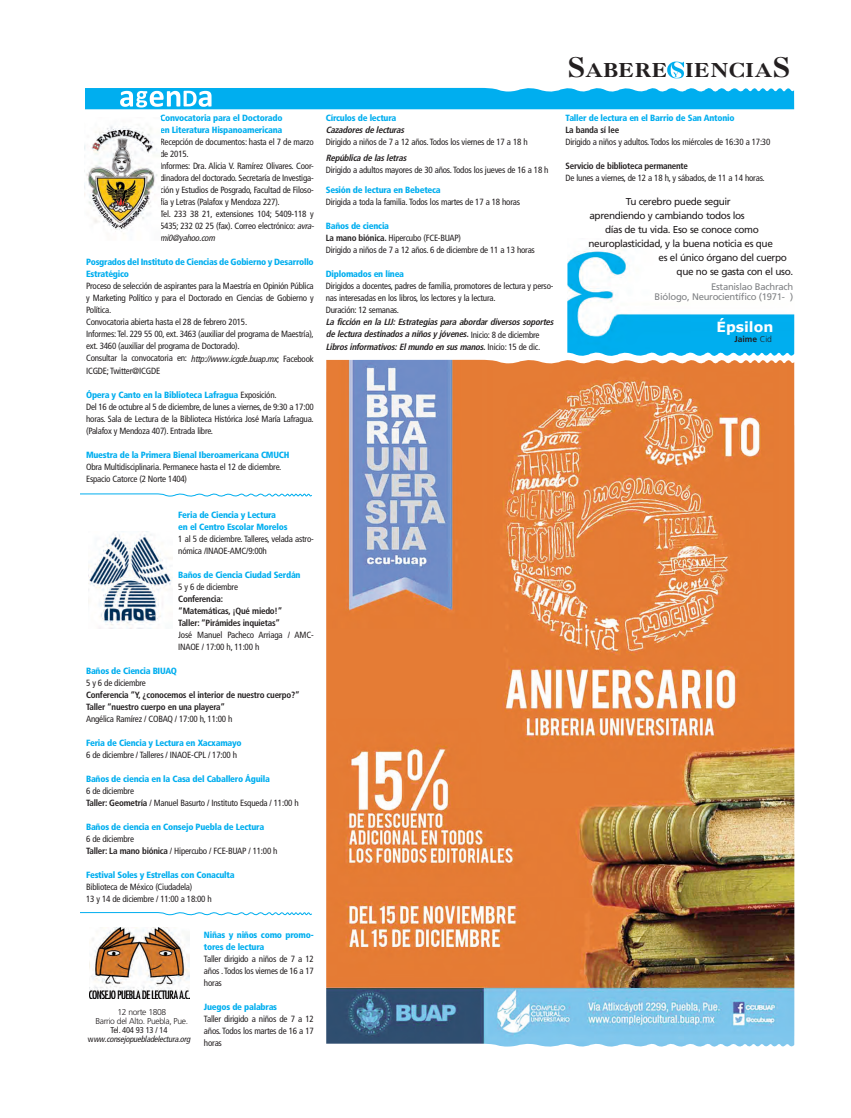
<style>
.page{position:relative;width:851px;height:1118px;background:#fff}
.page>*{position:absolute;margin:0;border:0;box-sizing:border-box;transform-origin:0 0}
.t1{font:27.2px "Caslon Three Roman SC";color:#231f20}
.t2{font:700 14px "Verdana";color:#fff}
.t3{font:10px "Frutiger";letter-spacing:-.04em;color:#231f20}
.t4{font:9.5px/10px "Frutiger";letter-spacing:-.03em;color:#808285;text-align:right}
.t5{font:condensed 9px/12px "Frutiger";letter-spacing:-.025em;color:#231f20}
.t6{font:900 condensed 9px/12px "Frutiger";letter-spacing:-.025em;color:#00aeef}
.t7{font:italic 700 condensed 9px/12px "Frutiger";color:#231f20}
.t8{font:700 condensed 9px/12px "Frutiger";letter-spacing:-.025em;color:#231f20}
.t9{font:italic condensed 8.5px/9px "Frutiger";color:#231f20;text-align:center}
.t10{font:300 8.5px/9px "Frutiger";letter-spacing:-.04em;color:#231f20;text-align:center}
.t11{font:700 8.5px "Frutiger";color:#231f20}
.s1{font-style:italic}
.s2{font-weight:900;color:#00aeef}
.s3{font-weight:700}
.s4{font-style:normal}
.s5{font-weight:400;font-style:normal}
.s6{font-weight:300}
</style>
<div class="page">
<svg style="left:80px;top:493px;width:232px;height:4px"></svg>
<svg style="left:80px;top:912px;width:232px;height:3px"></svg>
<svg style="left:85px;top:87px;width:709px;height:22px"></svg>
<img style="left:89px;top:534px;width:84px;height:95px">
<img style="left:90px;top:927px;width:99px;height:70px">
<img style="left:667px;top:61px;width:17px;height:18px">
<img style="left:85px;top:126px;width:73px;height:108px">
<img style="left:567px;top:248px;width:227px;height:108px">
<img style="left:326px;top:359px;width:468px;height:687px">
<h1 class="t1" style="left:567px;top:57px;width:224px">Sabere ienciaS</h1>
<p class="t6" style="left:160px;top:113px;width:124px">Convocatoria para el Doctorado en Literatura Hispanoamericana</p>
<p class="t5" style="left:160px;top:137px;width:157px">Recepción de documentos: hasta el 7 de marzo de 2015.<br>Informes: Dra. Alicia V. Ramírez Olivares. Coor&shy;dinadora del doctorado. Secretaría de Investiga&shy;ción y Estudios de Posgrado, Facultad de Filoso&shy;fía y Letras (Palafox y Mendoza 227).<br>Tel. 233 38 21, extensiones 104; 5409-118 y 5435; 232 02 25 (fax). Correo electrónico: <span class="s1">avra&shy;mi0@yahoo.com</span></p>
<p class="t6" style="left:86px;top:257px;width:229px">Posgrados del Instituto de Ciencias de Gobierno y Desarrollo<br>Estratégico</p>
<p class="t5" style="left:86px;top:281px;width:229px">Proceso de selección de aspirantes para la Maestría en Opinión Pública y Marketing Político y para el Doctorado en Ciencias de Gobierno y Política.<br>Convocatoria abierta hasta el 28 de febrero 2015.<br>Informes: Tel. 229 55 00, ext. 3463 (auxiliar del programa de Maestría), ext. 3460 (auxiliar del programa de Doctorado).<br>Consultar la convocatoria en: <span class="s1">http://www.icgde.buap.mx</span>; Facebook ICGDE; Twitter@ICGDE</p>
<p class="t5" style="left:86px;top:389px;width:229px"><span class="s2">Ópera y Canto en la Biblioteca Lafragua</span> Exposición.<br>Del 16 de octubre al 5 de diciembre, de lunes a viernes, de 9:30 a 17:00 horas. Sala de Lectura de la Biblioteca Histórica José María Lafragua. (Palafox y Mendoza 407). Entrada libre.</p>
<p class="t6" style="left:86px;top:449px;width:205px">Muestra de la Primera Bienal Iberoamericana CMUCH</p>
<p class="t5" style="left:86px;top:461px;width:197px">Obra Multidisciplinaria. Permanece hasta el 12 de diciembre.<br>Espacio Catorce (2 Norte 1404)</p>
<p class="t6" style="left:178px;top:509px;width:111px">Feria de Ciencia y Lectura en el Centro Escolar Morelos</p>
<p class="t5" style="left:178px;top:533px;width:137px">1 al 5 de diciembre. Talleres, velada astro&shy;nómica /INAOE-AMC/9:00h</p>
<p class="t6" style="left:178px;top:569px;width:124px">Baños de Ciencia Ciudad Serdán</p>
<p class="t5" style="left:178px;top:581px;width:61px">5 y 6 de diciembre</p>
<p class="t8" style="left:178px;top:593px;width:105px">Conferencia:<br>“Matemáticas, ¡Qué miedo!”<br>Taller: “Pirámides inquietas”</p>
<p class="t5" style="left:178px;top:629px;width:137px">José Manuel Pacheco Arriaga / AMC-<br>INAOE / 17:00 h, 11:00 h</p>
<p class="t6" style="left:86px;top:665px;width:92px">Baños de Ciencia BIUAQ</p>
<p class="t5" style="left:86px;top:677px;width:61px">5 y 6 de diciembre</p>
<p class="t8" style="left:86px;top:689px;width:215px">Conferencia “Y, ¿conocemos el interior de nuestro cuerpo?”<br>Taller “nuestro cuerpo en una playera”</p>
<p class="t5" style="left:86px;top:713px;width:148px">Angélica Ramírez / COBAQ / 17:00 h, 11:00 h</p>
<p class="t6" style="left:86px;top:737px;width:157px">Feria de Ciencia y Lectura en Xacxamayo</p>
<p class="t5" style="left:86px;top:749px;width:152px">6 de diciembre / Talleres / INAOE-CPL / 17:00 h</p>
<p class="t6" style="left:86px;top:773px;width:185px">Baños de ciencia en la Casa del Caballero Águila</p>
<p class="t5" style="left:86px;top:785px;width:214px">6 de diciembre<br><span class="s3">Taller: Geometría</span> / Manuel Basurto / Instituto Esqueda / 11:00 h</p>
<p class="t6" style="left:86px;top:821px;width:180px">Baños de ciencia en Consejo Puebla de Lectura</p>
<p class="t5" style="left:86px;top:833px;width:193px">6 de diciembre<br><span class="s3">Taller: La mano biónica</span> / Hipercubo / FCE-BUAP / 11:00 h</p>
<p class="t6" style="left:86px;top:869px;width:150px">Festival Soles y Estrellas con Conaculta</p>
<p class="t5" style="left:86px;top:881px;width:127px">Biblioteca de México (Ciudadela)<br>13 y 14 de diciembre / 11:00 a 18:00 h</p>
<p class="t6" style="left:204px;top:929px;width:111px">Niñas y niños como promo&shy;tores de lectura</p>
<p class="t5" style="left:204px;top:953px;width:111px;text-align:justify">Taller dirigido a niños de 7 a 12 años . Todos los viernes de 16 a 17 horas</p>
<p class="t6" style="left:204px;top:1001px;width:75px">Juegos de palabras</p>
<p class="t5" style="left:204px;top:1013px;width:111px;text-align:justify">Taller dirigido a niños de 7 a 12 años. Todos los martes de 16 a 17 horas</p>
<p class="t10" style="left:95px;top:1008px;width:94px">12 norte 1808<br>Barrio del Alto. Puebla, Pue.</p>
<p class="t9" style="left:88px;top:1026px;width:106px"><span class="s4">Tel. 404 93 13 / 14<br>w</span> ww.consejopuebladelectura.org</p>
<p class="t6" style="left:326px;top:113px;width:72px">Círculos de lectura</p>
<p class="t7" style="left:326px;top:125px;width:82px">Cazadoresde lecturas</p>
<p class="t5" style="left:326px;top:137px;width:203px">Dirigido a niños de 7 a 12 años. Todos los viernes de 17 a 18 h</p>
<p class="t7" style="left:326px;top:153px;width:84px">República de lasletras</p>
<p class="t5" style="left:326px;top:165px;width:224px">Dirigido a adultos mayores de 30 años. Todos los jueves de 16 a 18 h</p>
<p class="t6" style="left:326px;top:185px;width:116px">Sesión de lectura en Bebeteca</p>
<p class="t5" style="left:326px;top:197px;width:196px">Dirigida a toda la familia. Todos los martes de 17 a 18 horas</p>
<p class="t5" style="left:326px;top:221px;width:211px"><span class="s2">Baños de ciencia<br></span><span class="s3">La mano biónica.</span> Hipercubo (FCE-BUAP)<br>Dirigido a niños de 7 a 12 años. 6 de diciembre de 11 a 13 horas</p>
<p class="t6" style="left:326px;top:269px;width:80px">Diplomados en línea</p>
<p class="t5" style="left:326px;top:281px;width:229px">Dirigidos a docentes, padres de familia, promotores de lectura y perso&shy;nas interesadas en los libros, los lectores y la lectura.<br>Duración: 12 semanas.</p>
<p class="t7" style="left:326px;top:317px;width:231px">La ficción en la LIJ: Estrategias para abordar diversos soportes de lectura destinadosa niñosy jóvenes.<span class="s5">I n i c i o : 8 d e d i c i e m b r e<br></span>Librosinformativos:Elmundo en susmanos.<span class="s5">I n i c i o : 1 5 d e d i c .</span></p>
<p class="t6" style="left:565px;top:113px;width:170px">Taller de lectura en el Barrio de San Antonio</p>
<p class="t8" style="left:565px;top:125px;width:55px">La banda sí lee</p>
<p class="t5" style="left:565px;top:137px;width:206px">Dirigido a niños y adultos. Todos los miércoles de 16:30 a 17:30</p>
<p class="t8" style="left:565px;top:161px;width:124px">Servicio de biblioteca permanente</p>
<p class="t5" style="left:565px;top:173px;width:200px">De lunes a viernes, de 12 a 18 h, y sábados, de 11 a 14 horas.</p>
<p class="t3" style="left:625px;top:197px;width:106px">Tu cerebro puede seguir</p>
<p class="t3" style="left:589px;top:211px;width:157px">aprendiendo y cambiando todos los</p>
<p class="t3" style="left:605px;top:225px;width:155px">días de tu vida. Eso se conoce como</p>
<p class="t3" style="left:588px;top:239px;width:186px">neuroplasticidad, y la buena noticia es que</p>
<p class="t3" style="left:658px;top:253px;width:130px">es el único órgano del cuerpo</p>
<p class="t3" style="left:676px;top:267px;width:118px">que no se gasta con el uso.</p>
<p class="t4" style="left:654px;top:282px;width:140px">Estanislao Bachrach<br>Biólogo, Neurocientífico (1971- )</p>
<p class="t11" style="left:734px;top:336px;width:39px">Jaime <span class="s6">Cid</span></p>
<h2 class="t2" style="left:716px;top:318px;width:58px">Épsilon</h2>
</div>
